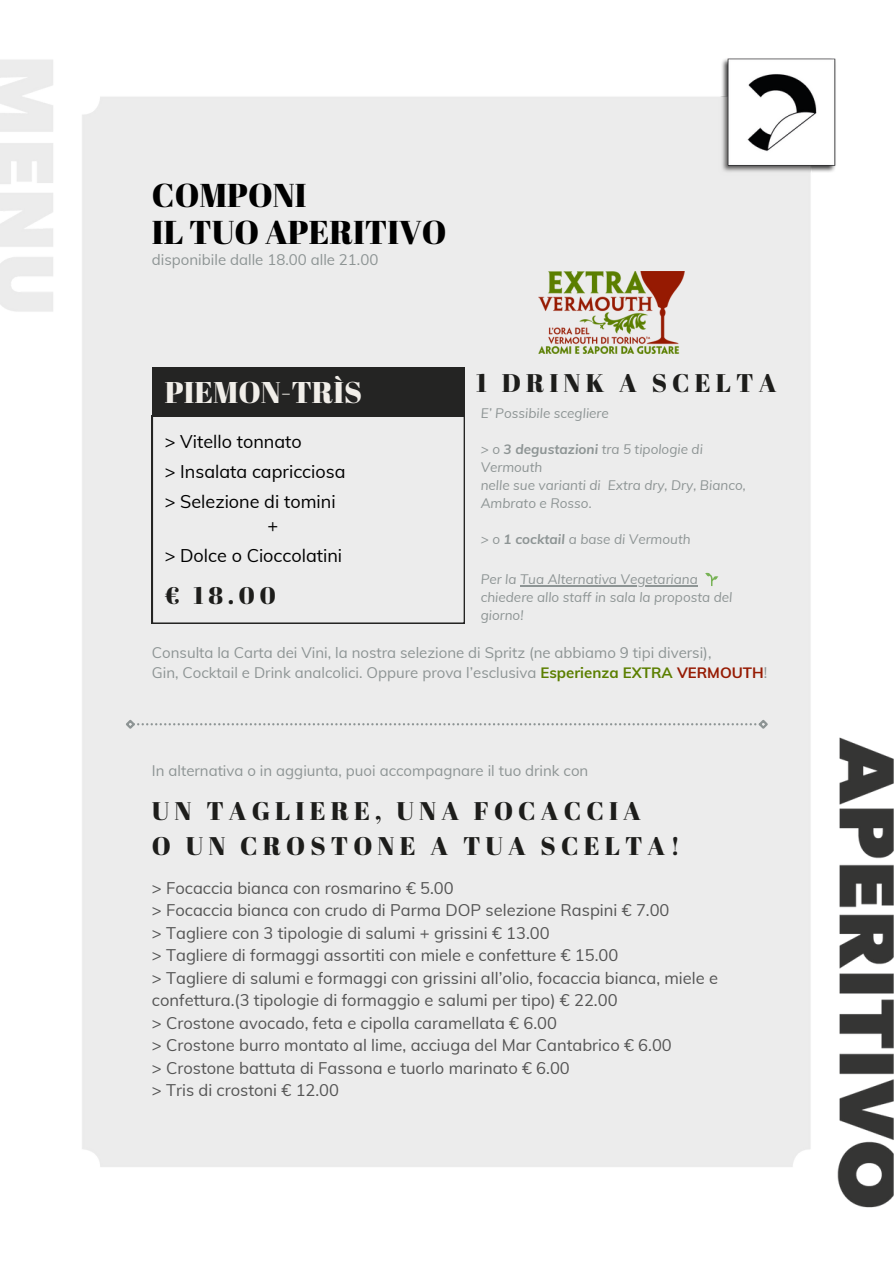
<style>
.page{position:relative;width:894px;height:1264px;background:#fff}
.page>*{position:absolute;margin:0;border:0;box-sizing:border-box;transform-origin:0 0}
.t1{font:33px "Abril Fatface";color:#000}
.t2{font:30px "Abril Fatface";color:#f1eee9}
.t3{font:25.5px/34.8px "Abril Fatface";letter-spacing:.2em;color:#1d1d1b}
.t4{font:24px "Abril Fatface";color:#1d1d1b}
.t5{font:18px "Muli";color:#000}
.t6{font:16.5px/22.5px "Muli";color:#545454}
.t7{font:15px "Muli";color:#8d9494}
.t8{font:italic 13.5px/18px "Muli";color:#8d9494}
.s1{font-weight:700}
.s2{font-weight:700;color:#5b7f00}
.s3{font-weight:700;color:#961a02}
</style>
<div class="page">
<img style="left:0;top:58px;width:893px;height:1150px">
<div style="left:152px;top:417px;width:312px;height:206px;background:#ececec"></div>
<div style="left:152px;top:367px;width:312px;height:50px;background:#242423"></div>
<svg style="left:124px;top:717px;width:645px;height:13px;background:#e4e5e5"></svg>
<img style="left:538px;top:272px;width:146px;height:82px">
<hr style="left:520px;top:585px;width:177px;height:1px;background:#8d9494">
<svg style="left:704px;top:573px;width:14px;height:13px"></svg>
<p class="t1" style="left:152px;top:172px;width:156px">COMPONI</p>
<p class="t1" style="left:152px;top:209px;width:296px">IL TUO APERITIVO</p>
<h1 class="t7" style="left:152px;top:250px;width:228px">disponibile dalle 18.00 alle 21.00</h1>
<h1 class="t2" style="left:165px;top:371px;width:199px">PIEMON-TRÌS</h1>
<h3 class="t5" style="left:165px;top:429px;width:139px">&gt; Vitello tonnato</h3>
<h3 class="t5" style="left:165px;top:459px;width:182px">&gt; Insalata capricciosa</h3>
<h3 class="t5" style="left:165px;top:489px;width:172px">&gt; Selezione di tomini</h3>
<h3 class="t5" style="left:267px;top:513px;width:12px">+</h3>
<h2 class="t5" style="left:165px;top:544px;width:179px">&gt; Dolce o Cioccolatini</h2>
<p class="t3" style="left:476px;top:365px;width:302px">1 DRINK A SCELTA</p>
<h3 class="t8" style="left:480px;top:404px;width:129px">E’ Possibile scegliere</h3>
<h2 class="t8" style="left:480px;top:440px;width:224px">&gt; o <span class="s1">3 degustazioni</span> tra 5 tipologie di<br>Vermouth</h2>
<h2 class="t8" style="left:480px;top:476px;width:267px">nelle sue varianti di Extra dry, Dry, Bianco,<br>Ambrato e Rosso.</h2>
<p class="t8" style="left:480px;top:530px;width:211px">&gt; o <span class="s1">1 cocktail</span> a base di Vermouth</p>
<p class="t8" style="left:480px;top:570px;width:219px">Per la Tua Alternativa Vegetariana</p>
<p class="t8" style="left:480px;top:588px;width:253px">chiedere allo staff in sala la proposta del giorno!</p>
<p class="t7" style="left:152px;top:643px;width:561px">Consulta la Carta dei Vini, la nostra selezione di Spritz (ne abbiamo 9 tipi diversi),</p>
<p class="t7" style="left:152px;top:663px;width:616px">Gin, Cocktail e Drink analcolici. Oppure prova l’esclusiva <span class="s2">Esperienza EXTRA</span> <span class="s3">VERMOUTH</span>!</p>
<p class="t4" style="left:165px;top:578px;width:112px">€ 18.00</p>
<p class="t7" style="left:152px;top:760px;width:438px">In alternativa o in aggiunta, puoi accompagnare il tuo drink con</p>
<h3 class="t3" style="left:152px;top:793px;width:529px">UN TAGLIERE, UNA FOCACCIA<br>O UN CROSTONE A TUA SCELTA!</h3>
<p class="t6" style="left:152px;top:876px;width:567px">&gt; Focaccia bianca con rosmarino € 5.00<br>&gt; Focaccia bianca con crudo di Parma DOP selezione Raspini € 7.00<br>&gt; Tagliere con 3 tipologie di salumi + grissini € 13.00<br>&gt; Tagliere di formaggi assortiti con miele e confetture € 15.00<br>&gt; Tagliere di salumi e formaggi con grissini all’olio, focaccia bianca, miele e confettura.(3 tipologie di formaggio e salumi per tipo) € 22.00<br>&gt; Crostone avocado, feta e cipolla caramellata € 6.00<br>&gt; Crostone burro montato al lime, acciuga del Mar Cantabrico € 6.00<br>&gt; Crostone battuta di Fassona e tuorlo marinato € 6.00<br>&gt; Tris di crostoni € 12.00</p>
</div>
